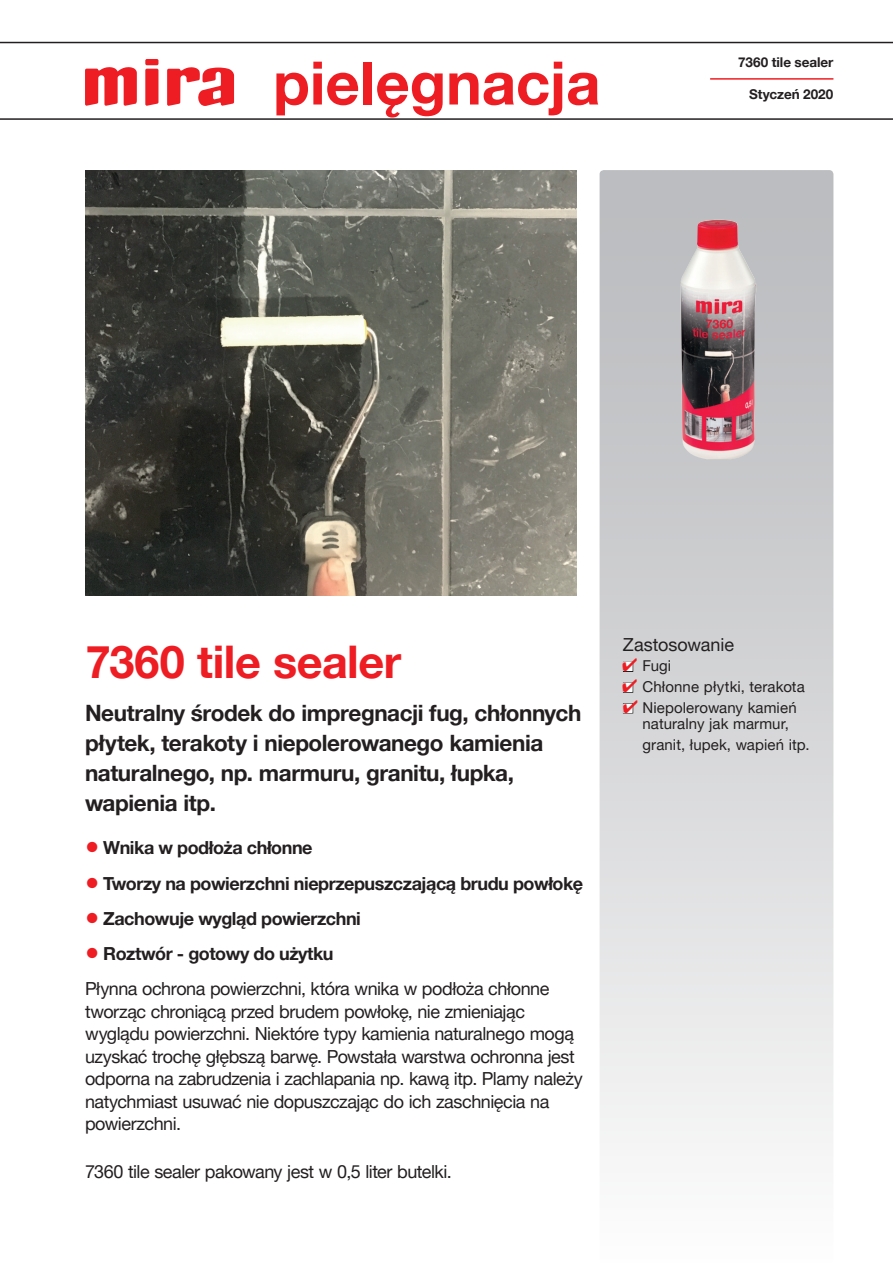
<style>
.page{position:relative;width:893px;height:1263px;background:#fff}
.page>*{position:absolute;margin:0;border:0;box-sizing:border-box;transform-origin:0 0}
.TYPE_OVERSKRIFT{font:700 60px "Helvetica Neue LT Pro";color:#ee1d23}
.over{font:700 45px "Helvetica Neue LT Pro";letter-spacing:-.01em;color:#ee1d23}
.TEKST_UNDER_BILLEDE{font:700 22.5px/30px "Helvetica Neue LT Pro";letter-spacing:-.02em;color:#231f20}
.BRØD_side_1{font:18px/22.5px "Helvetica Neue LT Pro";letter-spacing:-.025em;color:#231f20}
.DOTPUNKTER{font:700 18px "Helvetica Neue LT Pro";letter-spacing:-.025em;color:#231f20}
.BRØD{font:18px "Helvetica Neue LT Pro";letter-spacing:-.025em;color:#231f20}
.BRØD_OVERSKRIFT{font:18px "Helvetica Neue LT Pro";color:#231f20}
.PUNKTER_TIL_HØJRE{font:15px/16.5px "Helvetica Neue LT Pro";letter-spacing:.005em;color:#231f20}
.BRØD-2{font:700 13.5px "Helvetica Neue LT Pro";letter-spacing:-.005em;color:#231f20}
.s1{font-size:28.5px;color:#ee1d23}
.s2{color:#fff}
</style>
<div class="page">
<hr style="left:0;top:118px;width:893px;height:2px;background:#231f20">
<hr style="left:0;top:42px;width:893px;height:1px;background:#231f20">
<svg style="left:145px;top:69px;width:13px;height:37px"></svg>
<div style="left:145px;top:59px;width:13px;height:6px;background:#ee1d23;border-radius:2px"></div>
<svg style="left:85px;top:67px;width:52px;height:39px"></svg>
<svg style="left:167px;top:67px;width:67px;height:39px"></svg>
<img style="left:86px;top:170px;width:491px;height:425px">
<div style="left:600px;top:170px;width:233px;height:1093px;background:linear-gradient(to bottom,#b5b7ba,#fafafa);border-radius:4px"></div>
<hr style="left:710px;top:78px;width:123px;height:2px;background:#ee1d23">
<img style="left:680px;top:220px;width:76px;height:239px">
<svg style="left:623px;top:658px;width:14px;height:14px"></svg>
<svg style="left:623px;top:679px;width:14px;height:14px"></svg>
<svg style="left:623px;top:700px;width:15px;height:14px"></svg>
<p class="TYPE_OVERSKRIFT" style="left:273px;top:46px;width:329px">pielęgnacja</p>
<p class="BRØD-2" style="left:738px;top:53px;width:97px">7360 tile sealer</p>
<p class="BRØD-2" style="left:749px;top:86px;width:86px">Styczeń 2020</p>
<p class="over" style="left:86px;top:634px;width:317px">7360 tile sealer</p>
<p class="TEKST_UNDER_BILLEDE" style="left:85px;top:697px;width:498px">Neutralny środek do impregnacji fug, chłonnych płytek, terakoty i niepolerowanego kamienia naturalnego, np. marmuru, granitu, łupka, wapienia itp.</p>
<p class="DOTPUNKTER" style="left:85px;top:837px;width:229px"><span class="s1">•</span> Wnika w podłoża chłonne</p>
<p class="DOTPUNKTER" style="left:85px;top:872px;width:500px"><span class="s1">•</span> Tworzy na powierzchni nieprzepuszczającą brudu powłokę</p>
<p class="DOTPUNKTER" style="left:85px;top:907px;width:277px"><span class="s1">•</span> Zachowuje wygląd powierzchni</p>
<p class="DOTPUNKTER" style="left:85px;top:942px;width:250px"><span class="s1">•</span> Roztwór - gotowy do użytku</p>
<p class="BRØD_side_1" style="left:85px;top:977px;width:499px">Płynna ochrona powierzchni, która wnika w podłoża chłonne tworząc chroniącą przed brudem powłokę, nie zmieniając wyglądu powierzchni. Niektóre typy kamienia naturalnego mogą uzyskać trochę głębszą barwę. Powstała warstwa ochronna jest odporna na zabrudzenia i zachlapania np. kawą itp. Plamy należy natychmiast usuwać nie dopuszczając do ich zaschnięcia na powierzchni.</p>
<p class="BRØD" style="left:85px;top:1160px;width:368px">7360 tile sealer pakowany jest w 0,5 liter butelki.</p>
<p class="BRØD_OVERSKRIFT" style="left:623px;top:633px;width:113px">Zastosowanie</p>
<p class="PUNKTER_TIL_HØJRE" style="left:623px;top:657px;width:50px"><span class="s2">■</span> Fugi</p>
<p class="PUNKTER_TIL_HØJRE" style="left:623px;top:678px;width:183px"><span class="s2">■</span> Chłonne płytki, terakota</p>
<p class="PUNKTER_TIL_HØJRE" style="left:642px;top:699px;width:156px;text-indent:-20px"><span class="s2">■</span> Niepolerowany kamień naturalny jak marmur,</p>
<p class="PUNKTER_TIL_HØJRE" style="left:642px;top:736px;width:169px">granit, łupek, wapień itp.</p>
</div>
